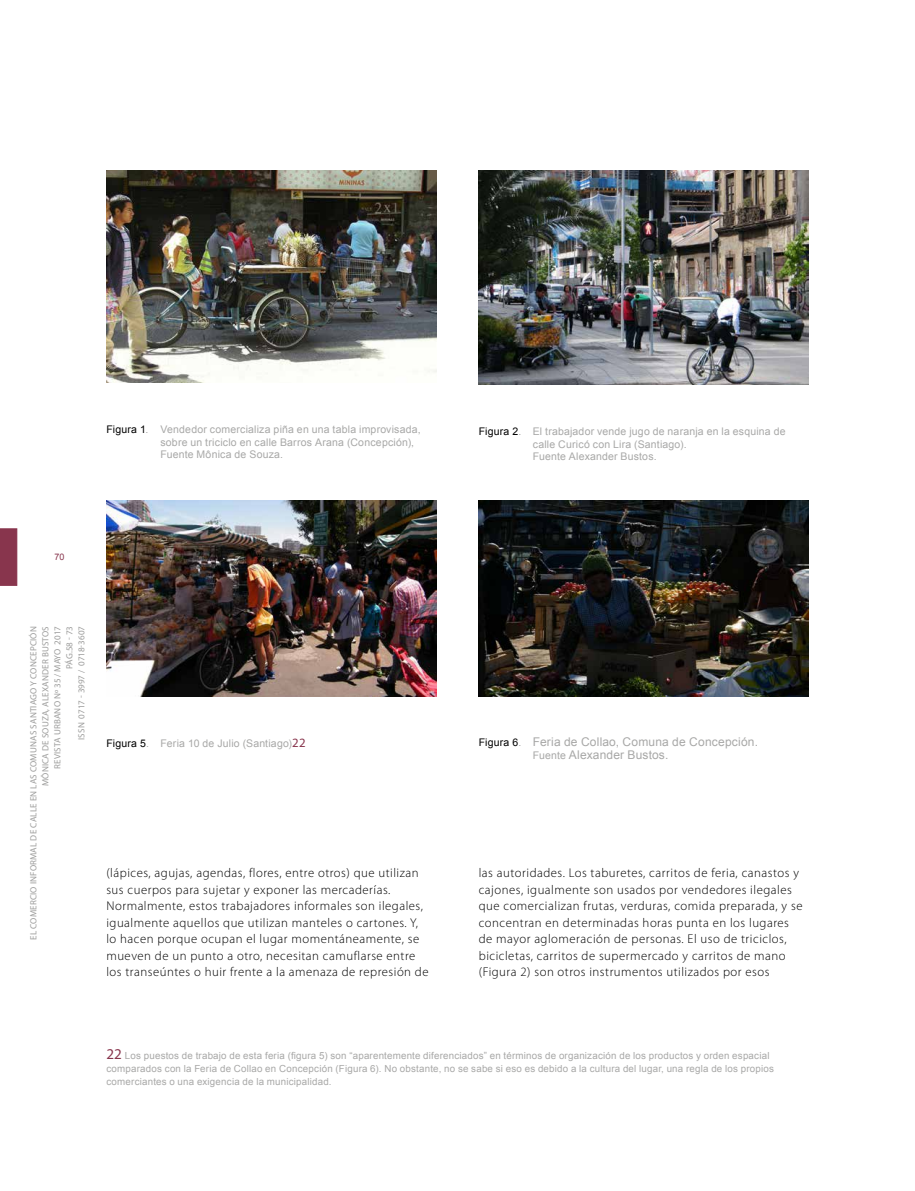
<style>
.page{position:relative;width:915px;height:1191px;background:#fff}
.page>*{position:absolute;margin:0;border:0;box-sizing:border-box;transform-origin:0 0}
.t1{font:300 12.75px/16.5px "Myriad Pro";letter-spacing:.04em;color:#000}
.t2{font:12px/12.6px "Arial";letter-spacing:.015em;color:#a8a8a7}
.t3{font:10.5px/12.6px "Arial";letter-spacing:.02em;color:#a8a8a7}
.t4{font:9.75px/12.6px "Arial";letter-spacing:.02em;color:#a8a8a7}
.t5{font:9px/12px "Myriad Pro";letter-spacing:.02em;color:#9d9d9c;text-align:right}
.t6{font:9px "Arial";color:#88354d}
.s1{color:#000}
.s2{font-family:"Myriad Pro";font-size:12.75px;color:#88354d}
.s3{font-size:10.5px;color:#000}
.s4{font-size:10.5px}
.s5{font-family:"Myriad Pro";font-size:15px;color:#88354d}
</style>
<div class="page">
<svg style="left:0;top:528px;width:17px;height:58px"></svg>
<img style="left:106px;top:170px;width:330px;height:213px">
<img style="left:478px;top:170px;width:330px;height:215px">
<img style="left:106px;top:500px;width:330px;height:196px">
<img style="left:478px;top:500px;width:330px;height:196px">
<p class="t3" style="left:160px;top:423px;width:262px;text-indent:-54px"><span class="s1">Figura 1</span>. Vendedor comercializa piña en una tabla improvisada, sobre un triciclo en calle Barros Arana (Concepción),<br>Fuente Mônica de Souza.</p>
<p class="t3" style="left:532px;top:425px;width:254px;text-indent:-54px"><span class="s1">Figura 2</span>. El trabajador vende jugo de naranja en la esquina de calle Curicó con Lira (Santiago).<br>Fuente Alexander Bustos.</p>
<p class="t6" style="left:54px;top:551px;width:12px">70</p>
<p class="t5" style="left:27px;top:940px;width:315px;rotate:-90deg">EL COMERCIO INFORMAL DE CALLE EN LAS COMUNAS SANTIAGO Y CONCEPCIÓN MÔNICA DE SOUZA, ALEXANDER BUSTOS<br>REVISTA URBANO Nº 35 / MAYO 2017<br>PÁG.58 - 73<br>ISSN 0717 - 3997 / 0718-3607</p>
<p class="t3" style="left:106px;top:737px;width:201px"><span class="s1">Figura 5</span>. Feria 10 de Julio (Santiago)<span class="s2">22</span></p>
<p class="t2" style="left:532px;top:735px;width:226px;text-indent:-54px"><span class="s3">Figura 6</span><span class="s4">.</span> Feria de Collao, Comuna de Concepción.<br><span class="s4">Fuente</span> Alexander Bustos.</p>
<p class="t1" style="left:106px;top:865px;width:323px">(lápices, agujas, agendas, flores, entre otros) que utilizan sus cuerpos para sujetar y exponer las mercaderías.<br>Normalmente, estos trabajadores informales son ilegales, igualmente aquellos que utilizan manteles o cartones. Y, lo hacen porque ocupan el lugar momentáneamente, se mueven de un punto a otro, necesitan camuflarse entre los transeúntes o huir frente a la amenaza de represión de</p>
<p class="t1" style="left:478px;top:865px;width:325px">las autoridades. Los taburetes, carritos de feria, canastos y cajones, igualmente son usados por vendedores ilegales que comercializan frutas, verduras, comida preparada, y se concentran en determinadas horas punta en los lugares de mayor aglomeración de personas. El uso de triciclos, bicicletas, carritos de supermercado y carritos de mano (Figura 2) son otros instrumentos utilizados por esos</p>
<p class="t4" style="left:106px;top:1049px;width:669px"><span class="s5">22</span> Los puestos de trabajo de esta feria (figura 5) son “aparentemente diferenciados” en términos de organización de los productos y orden espacial comparados con la Feria de Collao en Concepción (Figura 6). No obstante, no se sabe si eso es debido a la cultura del lugar, una regla de los propios comerciantes o una exigencia de la municipalidad.</p>
</div>
